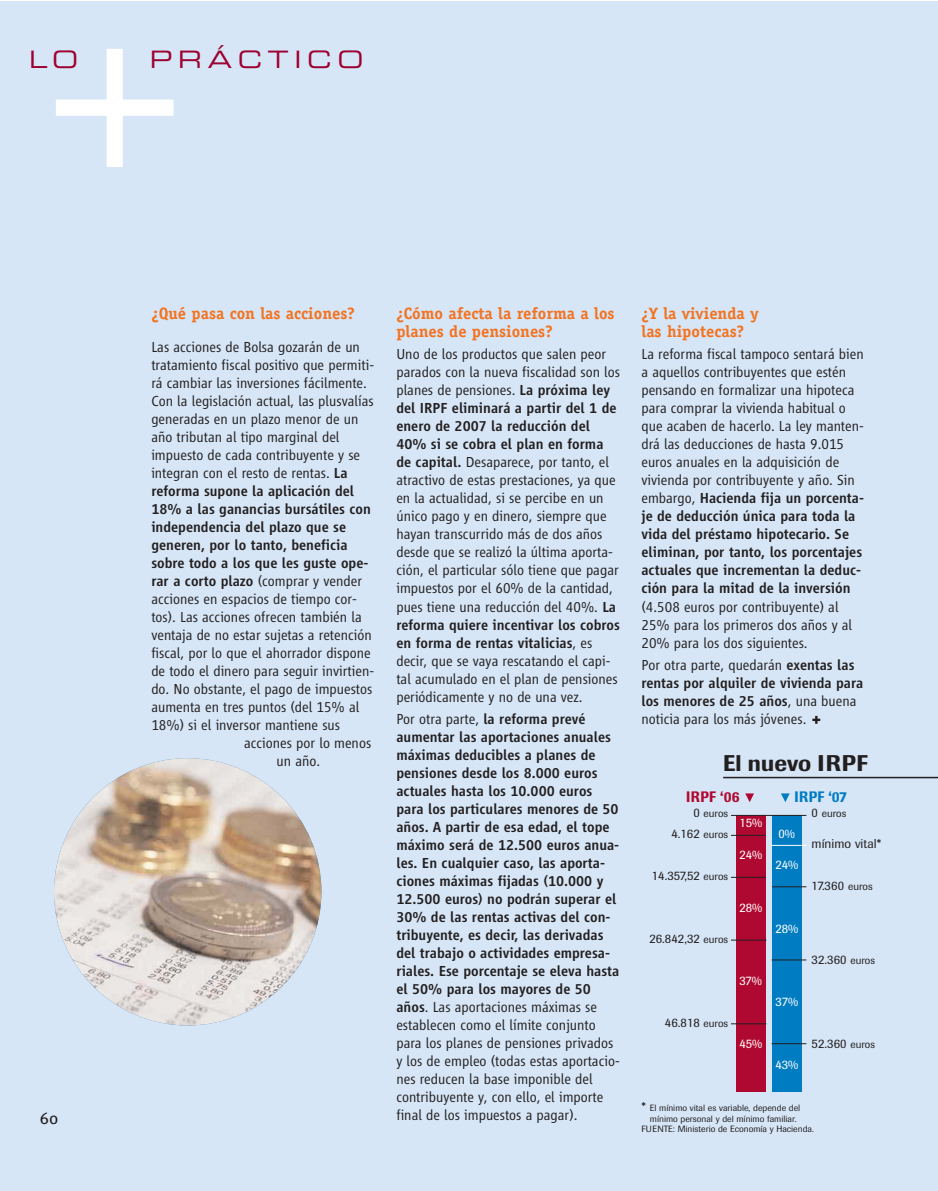
<style>
.page{position:relative;width:938px;height:1191px;background:#fff}
.page>*{position:absolute;margin:0;border:0;box-sizing:border-box;transform-origin:0 0}
.t1{font:24px "Eurostile Extended Two";letter-spacing:.24em;color:#9d0030}
.t2{font:500 22.5px "Imago";letter-spacing:.005em;color:#231f20}
.t3{font:700 16.5px/18px "Officina Serif";color:#f37321}
.t4{font:16.5px "Meta";color:#231f20}
.t5{font:300 15px/18px "Vialog LT";color:#231f20}
.t6{font:500 15px/18px "Vialog LT";color:#231f20}
.t7{font:500 15px "Imago";letter-spacing:.03em;color:#b00931;scale:.9 1}
.t8{font:500 15px "Imago";letter-spacing:.03em;color:#007cc2;scale:.9 1}
.t9{font:12.75px "Imago";color:#231f20}
.t10{font:12.75px "Imago";color:#fff}
.t11{font:10.5px "Imago";color:#231f20}
.t12{font:9px "Imago";color:#231f20}
.s1{font-weight:500}
.s2{font-weight:300}
.s3{font-size:12.75px}
.s4{font-size:10.5px}
</style>
<div class="page">
<div style="left:0;top:1px;width:937px;height:1189px;background:#d6e6f6"></div>
<div style="left:736px;top:815px;width:29px;height:277px;background:#b00931"></div>
<div style="left:771px;top:815px;width:30px;height:277px;background:#007cc2"></div>
<svg style="left:56px;top:49px;width:117px;height:118px"></svg>
<svg style="left:723px;top:287px;width:215px;height:492px"></svg>
<img style="left:54px;top:758px;width:267px;height:267px;border-radius:50%">
<svg style="left:781px;top:793px;width:8px;height:9px"></svg>
<svg style="left:745px;top:793px;width:9px;height:9px"></svg>
<hr style="left:731px;top:815px;width:75px;height:1px;background:#231f20">
<hr style="left:731px;top:835px;width:34px;height:1px;background:#231f20">
<hr style="left:731px;top:877px;width:34px;height:1px;background:#231f20">
<hr style="left:771px;top:845px;width:35px;height:1px;background:#fff">
<hr style="left:772px;top:886px;width:34px;height:1px;background:#231f20">
<hr style="left:731px;top:939px;width:35px;height:1px;background:#231f20">
<hr style="left:731px;top:1023px;width:35px;height:1px;background:#231f20">
<hr style="left:771px;top:959px;width:35px;height:1px;background:#231f20">
<hr style="left:771px;top:1043px;width:35px;height:1px;background:#231f20">
<h1 class="t1" style="left:29px;top:50px;width:51px">LO</h1>
<h1 class="t1" style="left:150px;top:50px;width:215px">PRÁCTICO</h1>
<p class="t4" style="left:40px;top:1112px;width:20px">60</p>
<p class="t3" style="left:151px;top:306px;width:205px">¿Qué pasa con las acciones?</p>
<p class="t5" style="left:151px;top:339px;width:210px">Las acciones de Bolsa gozarán de un</p>
<p class="t5" style="left:151px;top:357px;width:224px">tratamiento fiscal positivo que permiti-</p>
<p class="t5" style="left:151px;top:375px;width:217px">rá cambiar las inversiones fácilmente.</p>
<p class="t5" style="left:151px;top:393px;width:224px">Con la legislación actual, las plusvalías</p>
<p class="t5" style="left:151px;top:411px;width:208px">generadas en un plazo menor de un</p>
<p class="t5" style="left:151px;top:429px;width:190px">año tributan al tipo marginal del</p>
<p class="t5" style="left:151px;top:447px;width:210px">impuesto de cada contribuyente y se</p>
<p class="t5" style="left:151px;top:465px;width:198px">integran con el resto de rentas. <span class="s1">La</span></p>
<p class="t6" style="left:151px;top:483px;width:204px">reforma supone la aplicación del</p>
<p class="t6" style="left:151px;top:501px;width:221px">18% a las ganancias bursátiles con</p>
<p class="t6" style="left:151px;top:519px;width:196px">independencia del plazo que se</p>
<p class="t6" style="left:151px;top:537px;width:198px">generen, por lo tanto, beneficia</p>
<p class="t6" style="left:151px;top:555px;width:218px">sobre todo a los que les guste ope-</p>
<p class="t5" style="left:151px;top:573px;width:212px"><span class="s1">rar a corto plazo</span> (comprar y vender</p>
<p class="t5" style="left:151px;top:591px;width:207px">acciones en espacios de tiempo cor-</p>
<p class="t5" style="left:151px;top:609px;width:212px">tos). Las acciones ofrecen también la</p>
<p class="t5" style="left:151px;top:627px;width:222px">ventaja de no estar sujetas a retención</p>
<p class="t5" style="left:151px;top:645px;width:221px">fiscal, por lo que el ahorrador dispone</p>
<p class="t5" style="left:151px;top:663px;width:224px">de todo el dinero para seguir invirtien-</p>
<p class="t5" style="left:151px;top:681px;width:222px">do. No obstante, el pago de impuestos</p>
<p class="t5" style="left:151px;top:699px;width:209px">aumenta en tres puntos (del 15% al</p>
<p class="t5" style="left:151px;top:717px;width:190px">18%) si el inversor mantiene sus</p>
<p class="t5" style="left:244px;top:735px;width:129px">acciones por lo menos</p>
<p class="t5" style="left:276px;top:753px;width:45px">un año.</p>
<p class="t3" style="left:396px;top:306px;width:220px">¿Cómo afecta la reforma a los planes de pensiones?</p>
<p class="t5" style="left:396px;top:347px;width:225px">Uno de los productos que salen peor parados con la nueva fiscalidad son los planes de pensiones. <span class="s1">La próxima ley del IRPF eliminará a partir del 1 de enero de 2007 la reducción del 40% si se cobra el plan en forma de capital.</span> Desaparece, por tanto, el atractivo de estas prestaciones, ya que en la actualidad, si se percibe en un único pago y en dinero, siempre que hayan transcurrido más de dos años desde que se realizó la última aporta&shy;ción, el particular sólo tiene que pagar impuestos por el 60% de la cantidad, pues tiene una reducción del 40%. <span class="s1">La reforma quiere incentivar los cobros en forma de rentas vitalicias</span>, es decir, que se vaya rescatando el capi&shy;tal acumulado en el plan de pensiones periódicamente y no de una vez.</p>
<p class="t6" style="left:396px;top:710px;width:225px"><span class="s2">Por otra parte,</span> la reforma prevé aumentar las aportaciones anuales máximas deducibles a planes de pensiones desde los 8.000 euros actuales hasta los 10.000 euros para los particulares menores de 50 años. A partir de esa edad, el tope máximo será de 12.500 euros anua&shy;les. En cualquier caso, las aporta&shy;ciones máximas fijadas (10.000 y 12.500 euros) no podrán superar el 30% de las rentas activas del con&shy;tribuyente, es decir, las derivadas del trabajo o actividades empresa&shy;riales. Ese porcentaje se eleva hasta el 50% para los mayores de 50 años<span class="s2">. Las aportaciones máximas se establecen como el límite conjunto para los planes de pensiones privados y los de empleo (todas estas aportacio&shy;nes reducen la base imponible del contribuyente y, con ello, el importe final de los impuestos a pagar).</span></p>
<p class="t3" style="left:641px;top:306px;width:119px">¿Y la vivienda y las hipotecas?</p>
<p class="t5" style="left:641px;top:347px;width:224px">La reforma fiscal tampoco sentará bien a aquellos contribuyentes que estén pensando en formalizar una hipoteca para comprar la vivienda habitual o que acaben de hacerlo. La ley manten&shy;drá las deducciones de hasta 9.015 euros anuales en la adquisición de vivienda por contribuyente y año. Sin embargo, <span class="s1">Hacienda fija un porcenta&shy;je de deducción única para toda la vida del préstamo hipotecario. Se eliminan, por tanto, los porcentajes actuales que incrementan la deduc&shy;ción para la mitad de la inversión</span></p>
<p class="t5" style="left:641px;top:599px;width:212px">(4.508 euros por contribuyente) al<br>25% para los primeros dos años y al<br>20% para los dos siguientes.</p>
<p class="t6" style="left:641px;top:656px;width:223px"><span class="s2">Por otra parte, quedarán</span> exentas las rentas por alquiler de vivienda para los menores de 25 años<span class="s2">, una buena noticia para los más jóvenes.</span></p>
<h2 class="t2" style="left:723px;top:755px;width:147px">El nuevo IRPF</h2>
<p class="t7" style="left:686px;top:791px;width:61px">IRPF ‘06</p>
<p class="t8" style="left:794px;top:791px;width:60px">IRPF ‘07</p>
<p class="t11" style="left:693px;top:809px;width:36px"><span class="s3">0</span> euros</p>
<p class="t11" style="left:811px;top:809px;width:36px"><span class="s3">0</span> euros</p>
<p class="t10" style="left:739px;top:818px;width:24px">15%</p>
<p class="t9" style="left:671px;top:829px;width:58px">4.162 <span class="s4">euros</span></p>
<p class="t10" style="left:778px;top:829px;width:18px">0%</p>
<p class="t9" style="left:811px;top:839px;width:71px">mínimo vital*</p>
<p class="t10" style="left:739px;top:850px;width:24px">24%</p>
<p class="t10" style="left:775px;top:860px;width:24px">24%</p>
<p class="t9" style="left:652px;top:871px;width:78px">14.357,52 <span class="s4">euros</span></p>
<p class="t9" style="left:811px;top:881px;width:62px">17.360 <span class="s4">euros</span></p>
<p class="t10" style="left:739px;top:902px;width:24px">28%</p>
<p class="t10" style="left:775px;top:923px;width:24px">28%</p>
<p class="t9" style="left:649px;top:934px;width:80px">26.842,32 <span class="s4">euros</span></p>
<p class="t9" style="left:811px;top:955px;width:65px">32.360 <span class="s4">euros</span></p>
<p class="t10" style="left:739px;top:976px;width:24px">37%</p>
<p class="t10" style="left:775px;top:997px;width:24px">37%</p>
<p class="t9" style="left:664px;top:1018px;width:65px">46.818 <span class="s4">euros</span></p>
<p class="t10" style="left:739px;top:1039px;width:24px">45%</p>
<p class="t9" style="left:811px;top:1039px;width:65px">52.360 <span class="s4">euros</span></p>
<p class="t10" style="left:775px;top:1060px;width:24px">43%</p>
<p class="t12" style="left:641px;top:1104px;width:160px"><span class="s3">*</span> El mínimo vital es variable, depende del</p>
<p class="t12" style="left:650px;top:1115px;width:148px">mínimo personal y del mínimo familiar.</p>
<p class="t12" style="left:641px;top:1125px;width:174px">FUENTE: Ministerio de Economía y Hacienda.</p>
</div>
